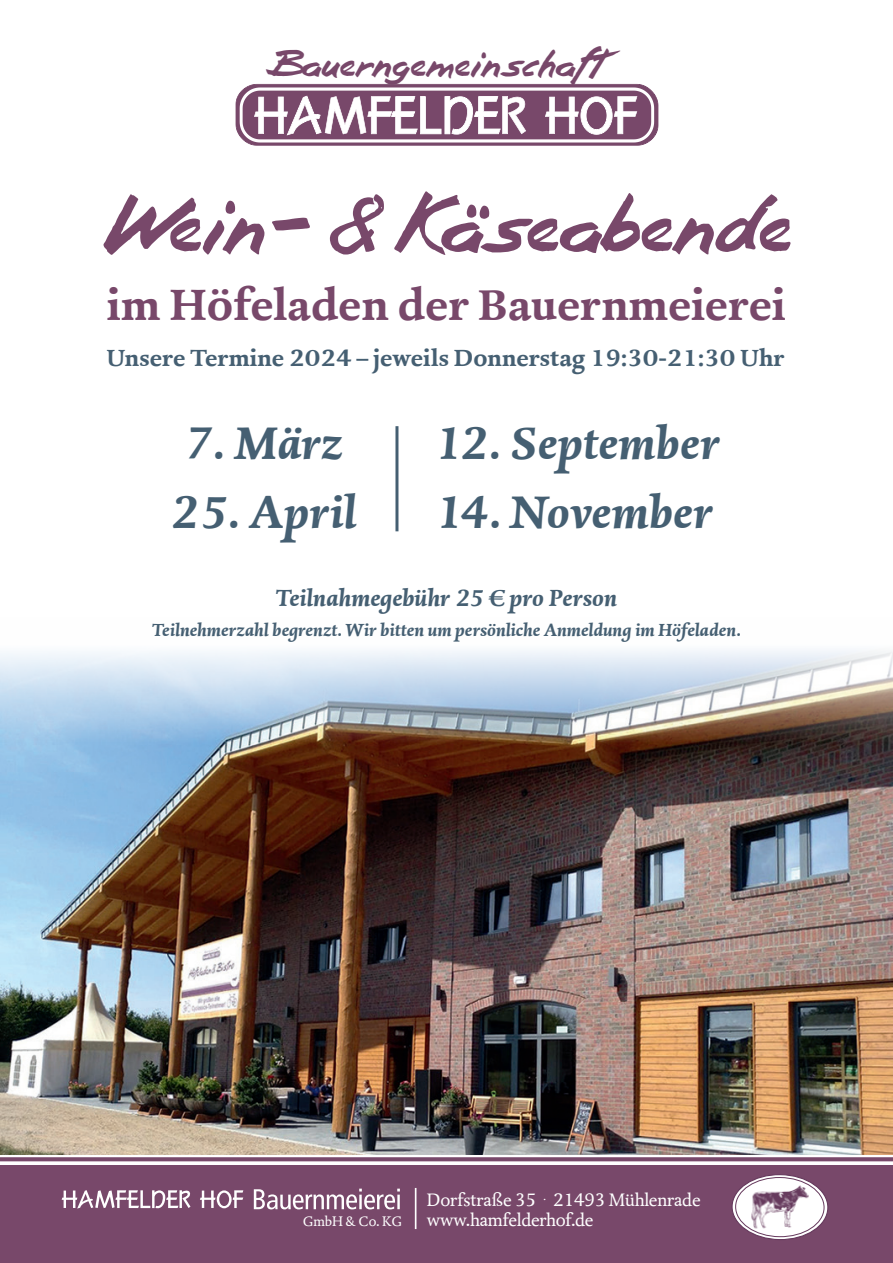
<style>
.page{position:relative;width:893px;height:1263px;background:#fff}
.page>*{position:absolute;margin:0;border:0;box-sizing:border-box;transform-origin:0 0}
.t1{font:82.5px "Font Box Hand Schriften Squiso";letter-spacing:-.01em;color:#78486a}
.t2{font:italic 700 46.8px "DTL Dorian ST";color:#455f72}
.t3{font:700 45px "DTL Dorian ST";color:#78486a}
.t4{font:38.55px "Font Box Hand Schriften Squiso";color:#78486a}
.t5{font:700 24px "DTL Dorian ST";color:#455f72}
.t6{font:italic 700 24px "DTL Dorian ST";color:#455f72}
.t7{font:18.6px "DTL Dorian T";letter-spacing:-.01em;color:#fff}
.t8{font:italic 700 18px "DTL Dorian ST";color:#455f72}
.t9{font:14.25px "DTL Dorian T";letter-spacing:-.01em;color:#fff}
.s1{font-family:"DTL Dorian T"}
</style>
<div class="page">
<img style="left:0;top:650px;width:893px;height:504px">
<svg style="left:236px;top:84px;width:422px;height:62px"></svg>
<div style="left:0;top:1166px;width:893px;height:97px;background:#78486a"></div>
<svg style="left:0;top:1157px;width:893px;height:4px;background:#7f5272"></svg>
<svg style="left:732px;top:1174px;width:96px;height:66px"></svg>
<svg style="left:254px;top:1188px;width:146px;height:21px"></svg>
<hr style="left:397px;top:1194px;width:3px;height:15px;background:#fff">
<svg style="left:200px;top:1190px;width:43px;height:18px"></svg>
<svg style="left:62px;top:1190px;width:128px;height:18px"></svg>
<hr style="left:415px;top:1188px;width:1px;height:41px;background:#fff">
<hr style="left:395px;top:426px;width:3px;height:105px;background:#455f72">
<h3 class="t4" style="left:265px;top:39px;width:357px">Bauerngemeinschaft</h3>
<h1 class="t1" style="left:99px;top:173px;width:693px">Wein- &amp; Käseabende</h1>
<h3 class="t3" style="left:107px;top:278px;width:681px">im Höfeladen der Bauernmeierei</h3>
<h3 class="t5" style="left:106px;top:344px;width:680px">Unsere Termine <span class="s1">2024</span> – jeweils Donnerstag <span class="s1">19:30-21:30</span> Uhr</h3>
<h2 class="t2" style="left:183px;top:415px;width:161px"><span class="s1">7</span>. März</h2>
<h2 class="t2" style="left:434px;top:415px;width:288px"><span class="s1">12</span>. September</h2>
<h2 class="t2" style="left:170px;top:484px;width:188px"><span class="s1">25</span>. April</h2>
<h2 class="t2" style="left:434px;top:484px;width:280px"><span class="s1">14</span>. November</h2>
<h3 class="t6" style="left:276px;top:583px;width:343px">Teilnahmegebühr <span class="s1">25</span> € pro Person</h3>
<p class="t8" style="left:152px;top:619px;width:590px">Teilnehmerzahl begrenzt. Wir bitten um persönliche Anmeldung im Höfeladen.</p>
<p class="t7" style="left:427px;top:1189px;width:275px">Dorfstraße 35 · 21493 Mühlenrade</p>
<p class="t9" style="left:303px;top:1213px;width:101px">GmbH &amp; Co. KG</p>
<p class="t7" style="left:427px;top:1209px;width:168px">www.hamfelderhof.de</p>
</div>
